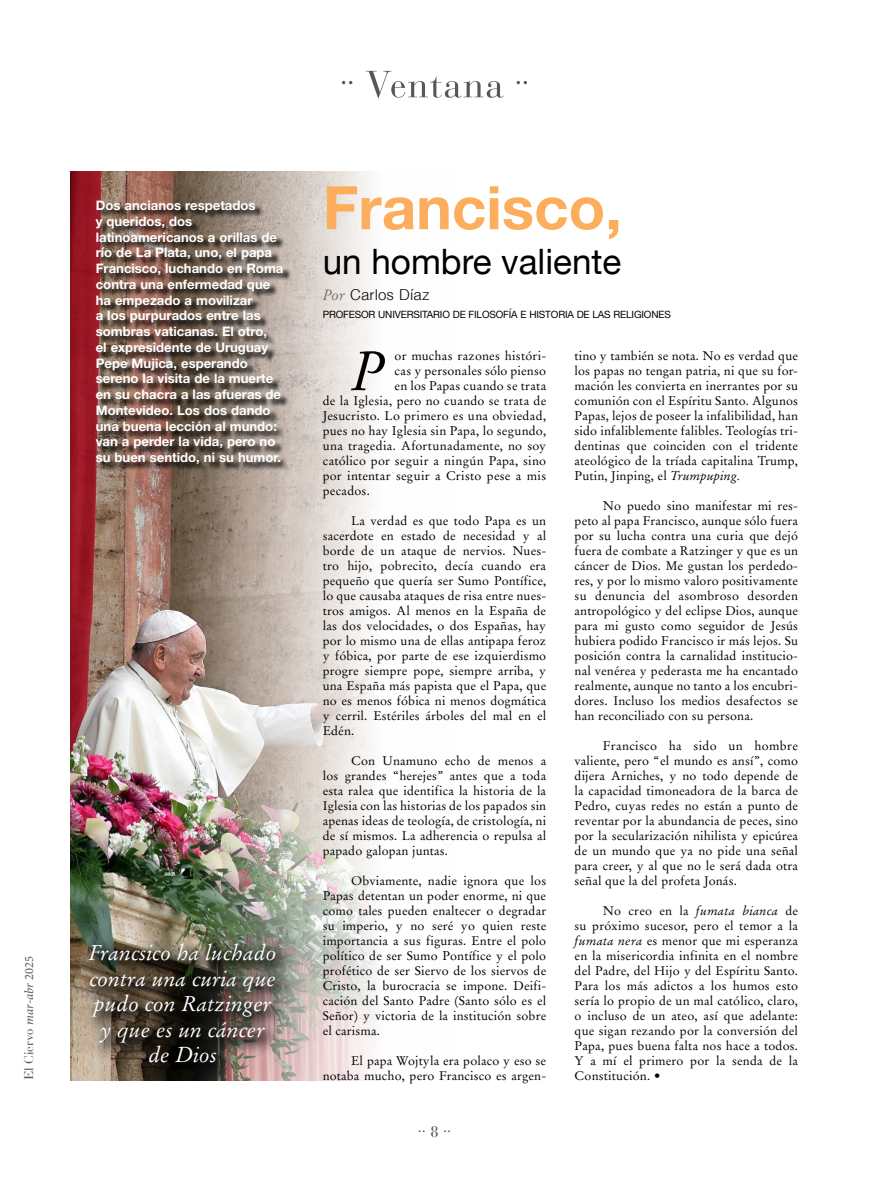
<style>
.page{position:relative;width:869px;height:1180px;background:#fff}
.page>*{position:absolute;margin:0;border:0;box-sizing:border-box;transform-origin:0 0}
.Títol_article{font:700 60px "Helvetica Neue";color:#fcae5d}
.Texto_capitular{font:italic 55.25px "Stempel Garamond LT Std";color:#000}
.Títol_article-2{font:35px "Helvetica Neue";color:#000}
.destacado{font:italic 21.25px/25.5px "Stempel Garamond LT Std";color:#fff;text-align:center}
.t1{font:16.25px "LTC Bodoni 175 Pro";color:#575756}
.Autor_article{font:300 15px "Helvetica";letter-spacing:.01em;color:#000}
.Entradeta{font:700 13.12px/15.8px "Helvetica Neue LT Std";color:#fff}
.Texto{font:12.5px/15px "Stempel Garamond LT Std";letter-spacing:.01em;color:#000;text-align:justify}
.Texto_capitular-2{font:12.5px "Stempel Garamond LT Std";letter-spacing:.02em;color:#000}
.t2{font:12.5px "LTC Bodoni 175 Pro";color:#575756}
.Carrec_autor_article{font:10px "Helvetica Neue";letter-spacing:-.015em;color:#000}
.s1{font-family:"Minion Pro";font-style:italic}
.s2{font-family:"Minion Pro"}
.s3{font-family:"Stempel Garamond LT Std";font-weight:400;font-style:italic;color:#706f6f}
.s4{font-style:italic}
</style>
<div class="page">
<svg style="left:342px;top:81px;width:10px;height:3px"></svg>
<svg style="left:365px;top:71px;width:138px;height:27px"></svg>
<svg style="left:516px;top:81px;width:10px;height:3px"></svg>
<img style="left:71px;top:171px;width:305px;height:909px">
<svg style="left:97px;top:202px;width:195px;height:271px;background:#7a6056"></svg>
<div style="left:79px;top:934px;width:216px;height:148px;background:#000;opacity:.75"></div>
<p class="t2" style="left:21px;top:1080px;width:125px;rotate:-90deg">El Ciervo <span class="s1">mar-abr</span> <span class="s2">2025</span></p>
<p class="Entradeta" style="left:96px;top:197px;width:189px">Dos ancianos respetados<br>y queridos, dos latinoamericanos a orillas de río de La Plata, uno, el papa<br>Francisco, luchando en Roma contra una enfermedad que ha empezado a movilizar<br>a los purpurados entre las sombras vaticanas. El otro,<br>el expresidente de Uruguay<br>Pepe Mujica, esperando sereno la visita de la muerte en su chacra a las afueras de<br>Montevideo. Los dos dando una buena lección al mundo: van a perder la vida, pero no su buen sentido, ni su humor.</p>
<p class="destacado" style="left:89px;top:940px;width:189px">Francsico ha luchado contra una curia que pudo con Ratzinger y que es un cáncer de Dios</p>
<p class="Títol_article" style="left:322px;top:161px;width:300px">Francisco,</p>
<p class="Títol_article-2" style="left:322px;top:236px;width:300px">un hombre valiente</p>
<p class="Autor_article" style="left:322px;top:285px;width:108px"><span class="s3">Por</span> Carlos Díaz</p>
<p class="Carrec_autor_article" style="left:322px;top:308px;width:349px">PROFESOR UNIVERSITARIO DE FILOSOFÍA E HISTORIA DE LAS RELIGIONES</p>
<p class="Texto_capitular" style="left:351px;top:337px;width:35px">P</p>
<p class="Texto_capitular-2" style="left:394px;top:348px;width:153px">or muchas razones históri-</p>
<p class="Texto" style="left:574px;top:348px;width:225px">tino y también se nota. No es verdad que los papas no tengan patria, ni que su for&shy;mación les convierta en inerrantes por su comunión con el Espíritu Santo. Algunos Papas, lejos de poseer la infalibilidad, han sido infaliblemente falibles. Teologías tri&shy;dentinas que coinciden con el tridente ateológico de la tríada capitalina Trump, Putin, Jinping, el <span class="s4">Trumpuping.</span></p>
<p class="Texto" style="left:574px;top:498px;width:225px;text-indent:28px">No puedo sino manifestar mi res&shy;peto al papa Francisco, aunque sólo fuera por su lucha contra una curia que dejó fuera de combate a Ratzinger y que es un cáncer de Dios. Me gustan los perdedo&shy;res, y por lo mismo valoro positivamente su denuncia del asombroso desorden antropológico y del eclipse Dios, aunque para mi gusto como seguidor de Jesús hubiera podido Francisco ir más lejos. Su posición contra la carnalidad institucio&shy;nal venérea y pederasta me ha encantado realmente, aunque no tanto a los encubri&shy;dores. Incluso los medios desafectos se han reconciliado con su persona.</p>
<p class="Texto" style="left:574px;top:738px;width:225px;text-indent:28px">Francisco ha sido un hombre valiente, pero “el mundo es ansí”, como dijera Arniches, y no todo depende de la capacidad timoneadora de la barca de Pedro, cuyas redes no están a punto de reventar por la abundancia de peces, sino por la secularización nihilista y epicúrea de un mundo que ya no pide una señal para creer, y al que no le será dada otra señal que la del profeta Jonás.</p>
<p class="Texto" style="left:574px;top:903px;width:225px;text-indent:28px">No creo en la <span class="s4">fumata bianca</span> de su próximo sucesor, pero el temor a la <span class="s4">fumata nera</span> es menor que mi esperanza en la misericordia infinita en el nombre del Padre, del Hijo y del Espíritu Santo.<br>Para los más adictos a los humos esto sería lo propio de un mal católico, claro, o incluso de un ateo, así que adelante: que sigan rezando por la conversión del Papa, pues buena falta nos hace a todos.<br>Y a mí el primero por la senda de la Constitución. •</p>
<p class="Texto_capitular-2" style="left:394px;top:363px;width:153px">cas y personales sólo pienso</p>
<p class="Texto_capitular-2" style="left:394px;top:378px;width:153px">en los Papas cuando se trata</p>
<p class="Texto_capitular-2" style="left:322px;top:393px;width:225px">de la Iglesia, pero no cuando se trata de</p>
<p class="Texto_capitular-2" style="left:322px;top:408px;width:225px">Jesucristo. Lo primero es una obviedad,</p>
<p class="Texto_capitular-2" style="left:322px;top:423px;width:225px">pues no hay Iglesia sin Papa, lo segundo,</p>
<p class="Texto_capitular-2" style="left:322px;top:438px;width:225px">una tragedia. Afortunadamente, no soy</p>
<p class="Texto_capitular-2" style="left:322px;top:453px;width:225px">católico por seguir a ningún Papa, sino</p>
<p class="Texto_capitular-2" style="left:322px;top:468px;width:225px">por intentar seguir a Cristo pese a mis</p>
<p class="Texto_capitular-2" style="left:322px;top:483px;width:49px">pecados.</p>
<p class="Texto" style="left:322px;top:513px;width:225px;text-indent:28px">La verdad es que todo Papa es un sacerdote en estado de necesidad y al borde de un ataque de nervios. Nues&shy;tro hijo, pobrecito, decía cuando era pequeño que quería ser Sumo Pontífice, lo que causaba ataques de risa entre nues&shy;tros amigos. Al menos en la España de las dos velocidades, o dos Españas, hay por lo mismo una de ellas antipapa feroz y fóbica, por parte de ese izquierdismo progre siempre pope, siempre arriba, y una España más papista que el Papa, que no es menos fóbica ni menos dogmática y cerril. Estériles árboles del mal en el Edén.</p>
<p class="Texto" style="left:322px;top:753px;width:225px;text-indent:28px">Con Unamuno echo de menos a los grandes “herejes” antes que a toda esta ralea que identifica la historia de la Iglesia con las historias de los papados sin apenas ideas de teología, de cristología, ni de sí mismos. La adherencia o repulsa al papado galopan juntas.</p>
<p class="Texto" style="left:322px;top:873px;width:225px;text-indent:28px">Obviamente, nadie ignora que los Papas detentan un poder enorme, ni que como tales pueden enaltecer o degradar su imperio, y no seré yo quien reste importancia a sus figuras. Entre el polo político de ser Sumo Pontífice y el polo profético de ser Siervo de los siervos de Cristo, la burocracia se impone. Deifi&shy;cación del Santo Padre (Santo sólo es el Señor) y victoria de la institución sobre el carisma.</p>
<p class="Texto" style="left:322px;top:1053px;width:225px;text-align:right">El papa Wojtyla era polaco y eso se notaba mucho, pero Francisco es argen-</p>
<h3 class="t1" style="left:417px;top:1121px;width:35px">·· 8 ··</h3>
</div>
